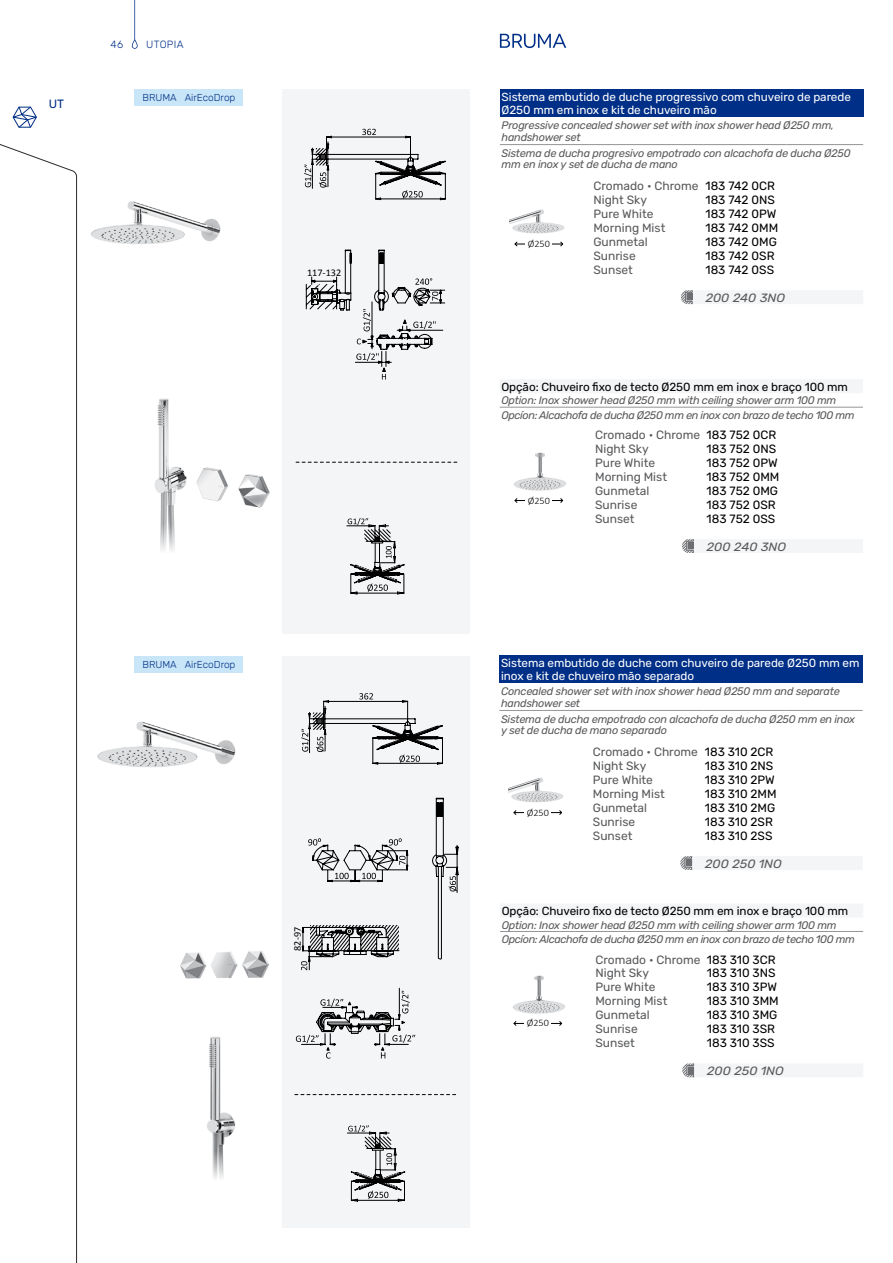
<style>
.page{position:relative;width:893px;height:1263px;background:#fff}
.page>*{position:absolute;margin:0;border:0;box-sizing:border-box;transform-origin:0 0}
.t1{font:12px/14px "Rubik";color:#58595b}
.t2{font:12px "Rubik";color:#000}
.t3{font:italic 12px "Rubik";color:#58595b;scale:1.08 1}
.t4{font:12px "Rubik";color:#002f87}
.t5{font:11.7px/13.2px "Rubik";letter-spacing:-.005em;color:#fff}
.t6{font:11.7px "Rubik";letter-spacing:-.005em;color:#000}
.t7{font:italic 10.95px/11.4px "Rubik";letter-spacing:-.02em;color:#58595b}
.t8{font:300 10.5px "Rubik";letter-spacing:.03em;color:#002f87}
.t9{font:10.2px "Calibri";color:#000}
.t10{font:300 10.05px "Rubik";color:#002f87}
.t11{font:300 9.9px "Calibri";color:#000}
.s1{color:#000}
</style>
<div class="page">
<svg style="left:132px;top:0;width:6px;height:49px"></svg>
<svg style="left:500px;top:34px;width:66px;height:14px"></svg>
<svg style="left:500px;top:380px;width:363px;height:173px"></svg>
<hr style="left:500px;top:407px;width:93px;height:1px;background:#939598">
<hr style="left:593px;top:407px;width:112px;height:1px;background:#939598">
<hr style="left:705px;top:407px;width:82px;height:1px;background:#939598">
<hr style="left:787px;top:407px;width:76px;height:1px;background:#939598">
<svg style="left:682px;top:539px;width:23px;height:14px"></svg>
<div style="left:500px;top:89px;width:363px;height:28px;background:#002f87"></div>
<hr style="left:500px;top:144px;width:204px;height:1px;background:#939598">
<hr style="left:704px;top:144px;width:82px;height:1px;background:#939598">
<hr style="left:786px;top:144px;width:77px;height:1px;background:#939598">
<div style="left:681px;top:290px;width:182px;height:14px;background:#f3f5f7"></div>
<div style="left:499px;top:655px;width:364px;height:28px;background:#002f87"></div>
<hr style="left:499px;top:710px;width:204px;height:1px;background:#939598">
<hr style="left:703px;top:710px;width:83px;height:1px;background:#939598">
<hr style="left:786px;top:710px;width:77px;height:1px;background:#939598">
<div style="left:680px;top:856px;width:182px;height:14px;background:#f3f5f7"></div>
<svg style="left:500px;top:904px;width:363px;height:173px"></svg>
<hr style="left:500px;top:931px;width:94px;height:1px;background:#939598">
<hr style="left:594px;top:931px;width:111px;height:1px;background:#939598">
<hr style="left:705px;top:931px;width:83px;height:1px;background:#939598">
<hr style="left:788px;top:931px;width:75px;height:1px;background:#939598">
<svg style="left:682px;top:1063px;width:23px;height:14px"></svg>
<hr style="left:514px;top:1023px;width:48px;height:1px;background:#000">
<div style="left:525px;top:1019px;width:26px;height:7px;background:#fff"></div>
<svg style="left:513px;top:1021px;width:3px;height:5px"></svg>
<svg style="left:559px;top:1021px;width:3px;height:5px"></svg>
<img style="left:511px;top:975px;width:55px;height:39px">
<hr style="left:515px;top:500px;width:48px;height:1px;background:#000">
<div style="left:526px;top:496px;width:26px;height:7px;background:#fff"></div>
<svg style="left:514px;top:498px;width:3px;height:5px"></svg>
<svg style="left:560px;top:498px;width:3px;height:5px"></svg>
<img style="left:512px;top:452px;width:55px;height:39px">
<hr style="left:514px;top:812px;width:48px;height:1px;background:#000">
<div style="left:525px;top:808px;width:26px;height:8px;background:#fff"></div>
<svg style="left:559px;top:810px;width:3px;height:5px"></svg>
<img style="left:508px;top:777px;width:55px;height:25px">
<hr style="left:515px;top:244px;width:48px;height:1px;background:#000">
<div style="left:526px;top:240px;width:26px;height:7px;background:#fff"></div>
<svg style="left:560px;top:242px;width:3px;height:4px"></svg>
<img style="left:509px;top:209px;width:56px;height:25px">
<img style="left:97px;top:721px;width:172px;height:429px">
<svg style="left:212px;top:1150px;width:12px;height:28px"></svg>
<img style="left:91px;top:201px;width:179px;height:322px">
<svg style="left:160px;top:523px;width:15px;height:28px"></svg>
<div style="left:135px;top:656px;width:108px;height:17px;background:#c9e6f8"></div>
<div style="left:135px;top:89px;width:108px;height:17px;background:#c9e6f8"></div>
<div style="left:283px;top:89px;width:187px;height:545px;background:#f3f5f7"></div>
<div style="left:282px;top:656px;width:187px;height:571px;background:#f3f5f7"></div>
<svg style="left:295px;top:1094px;width:161px;height:1px"></svg>
<svg style="left:347px;top:1125px;width:58px;height:76px"></svg>
<svg style="left:296px;top:462px;width:161px;height:1px"></svg>
<svg style="left:304px;top:129px;width:142px;height:71px"></svg>
<svg style="left:346px;top:518px;width:59px;height:76px"></svg>
<svg style="left:306px;top:250px;width:139px;height:130px"></svg>
<svg style="left:296px;top:693px;width:163px;height:365px"></svg>
<svg style="left:0;top:106px;width:77px;height:1157px"></svg>
<p class="t4" style="left:49px;top:97px;width:17px">UT</p>
<p class="t8" style="left:110px;top:39px;width:14px">46</p>
<p class="t8" style="left:146px;top:39px;width:39px">UTOPIA</p>
<p class="t10" style="left:142px;top:92px;width:95px">BRUMA AirEcoDrop</p>
<p class="t9" style="left:307px;top:267px;width:36px">117-132</p>
<p class="t10" style="left:142px;top:659px;width:95px">BRUMA AirEcoDrop</p>
<p class="t9" style="left:291px;top:951px;width:25px;rotate:-90deg">82-97</p>
<p class="t5" style="left:502px;top:91px;width:351px">Sistema embutido de duche progressivo com chuveiro de parede<br>Ø250 mm em inox e kit de chuveiro mão</p>
<p class="t7" style="left:502px;top:120px;width:334px">Progressive concealed shower set with inox shower head Ø250 mm, handshower set</p>
<p class="t7" style="left:502px;top:148px;width:351px">Sistema de ducha progresivo empotrado con alcachofa de ducha Ø250 mm en inox y set de ducha de mano</p>
<p class="t1" style="left:593px;top:179px;width:183px">Cromado • Chrome <span class="s1">183 742 0CR<br></span>Night Sky</p>
<p class="t2" style="left:705px;top:193px;width:71px">183 742 0NS</p>
<p class="t11" style="left:528px;top:238px;width:24px">Ø250</p>
<p class="t1" style="left:593px;top:207px;width:62px">Pure White</p>
<p class="t2" style="left:705px;top:207px;width:72px">183 742 0PW</p>
<p class="t1" style="left:593px;top:221px;width:73px">Morning Mist</p>
<p class="t2" style="left:705px;top:221px;width:74px">183 742 0MM</p>
<p class="t1" style="left:593px;top:235px;width:56px">Gunmetal</p>
<p class="t2" style="left:705px;top:235px;width:73px">183 742 0MG</p>
<p class="t1" style="left:593px;top:249px;width:44px">Sunrise</p>
<p class="t2" style="left:705px;top:249px;width:71px">183 742 0SR</p>
<p class="t1" style="left:593px;top:263px;width:41px">Sunset</p>
<p class="t2" style="left:705px;top:263px;width:70px">183 742 0SS</p>
<p class="t3" style="left:705px;top:291px;width:75px">200 240 3NO</p>
<p class="t6" style="left:501px;top:380px;width:348px">Opção: Chuveiro fixo de tecto Ø250 mm em inox e braço 100 mm</p>
<p class="t7" style="left:501px;top:394px;width:354px;line-height:14.1px">Option: Inox shower head Ø250 mm with ceiling shower arm 100 mm<br>Opcíon: Alcachofa de ducha Ø250 mm en inox con brazo de techo 100 mm</p>
<p class="t1" style="left:595px;top:428px;width:183px">Cromado • Chrome <span class="s1">183 752 0CR<br></span>Night Sky</p>
<p class="t2" style="left:707px;top:442px;width:71px">183 752 0NS</p>
<p class="t11" style="left:528px;top:494px;width:24px">Ø250</p>
<p class="t1" style="left:595px;top:456px;width:62px">Pure White</p>
<p class="t2" style="left:707px;top:456px;width:73px">183 752 0PW</p>
<p class="t1" style="left:595px;top:470px;width:73px">Morning Mist</p>
<p class="t2" style="left:707px;top:470px;width:74px">183 752 0MM</p>
<p class="t1" style="left:595px;top:484px;width:56px">Gunmetal</p>
<p class="t2" style="left:707px;top:484px;width:73px">183 752 0MG</p>
<p class="t1" style="left:595px;top:498px;width:44px">Sunrise</p>
<p class="t2" style="left:707px;top:498px;width:71px">183 752 0SR</p>
<p class="t1" style="left:595px;top:512px;width:41px">Sunset</p>
<p class="t2" style="left:707px;top:512px;width:70px">183 752 0SS</p>
<p class="t3" style="left:707px;top:540px;width:75px">200 240 3NO</p>
<p class="t5" style="left:501px;top:657px;width:360px">Sistema embutido de duche com chuveiro de parede Ø250 mm em inox e kit de chuveiro mão separado</p>
<p class="t7" style="left:501px;top:686px;width:340px">Concealed shower set with inox shower head Ø250 mm and separate handshower set</p>
<p class="t7" style="left:501px;top:714px;width:356px">Sistema de ducha empotrado con alcachofa de ducha Ø250 mm en inox y set de ducha de mano separado</p>
<p class="t1" style="left:593px;top:745px;width:182px">Cromado • Chrome <span class="s1">183 310 2CR<br></span>Night Sky</p>
<p class="t2" style="left:705px;top:759px;width:70px">183 310 2NS</p>
<p class="t1" style="left:593px;top:773px;width:62px">Pure White</p>
<p class="t2" style="left:705px;top:773px;width:71px">183 310 2PW</p>
<p class="t1" style="left:593px;top:787px;width:73px">Morning Mist</p>
<p class="t2" style="left:705px;top:787px;width:73px">183 310 2MM</p>
<p class="t1" style="left:593px;top:801px;width:56px">Gunmetal</p>
<p class="t2" style="left:705px;top:801px;width:72px">183 310 2MG</p>
<p class="t1" style="left:593px;top:815px;width:44px">Sunrise</p>
<p class="t2" style="left:705px;top:815px;width:69px">183 310 2SR</p>
<p class="t1" style="left:593px;top:829px;width:41px">Sunset</p>
<p class="t2" style="left:705px;top:829px;width:69px">183 310 2SS</p>
<p class="t3" style="left:705px;top:857px;width:73px">200 250 1NO</p>
<p class="t6" style="left:502px;top:904px;width:348px">Opção: Chuveiro fixo de tecto Ø250 mm em inox e braço 100 mm</p>
<p class="t7" style="left:502px;top:918px;width:354px;line-height:14.1px">Option: Inox shower head Ø250 mm with ceiling shower arm 100 mm<br>Opcíon: Alcachofa de ducha Ø250 mm en inox con brazo de techo 100 mm</p>
<p class="t1" style="left:595px;top:953px;width:182px">Cromado • Chrome <span class="s1">183 310 3CR<br></span>Night Sky</p>
<p class="t11" style="left:527px;top:806px;width:24px">Ø250</p>
<p class="t2" style="left:707px;top:966px;width:70px">183 310 3NS</p>
<p class="t11" style="left:527px;top:1017px;width:24px">Ø250</p>
<p class="t1" style="left:595px;top:980px;width:62px">Pure White</p>
<p class="t2" style="left:707px;top:980px;width:72px">183 310 3PW</p>
<p class="t1" style="left:595px;top:994px;width:73px">Morning Mist</p>
<p class="t2" style="left:707px;top:994px;width:73px">183 310 3MM</p>
<p class="t1" style="left:595px;top:1008px;width:56px">Gunmetal</p>
<p class="t2" style="left:707px;top:1008px;width:72px">183 310 3MG</p>
<p class="t1" style="left:595px;top:1022px;width:44px">Sunrise</p>
<p class="t2" style="left:707px;top:1022px;width:70px">183 310 3SR</p>
<p class="t1" style="left:595px;top:1036px;width:41px">Sunset</p>
<p class="t2" style="left:707px;top:1036px;width:69px">183 310 3SS</p>
<p class="t3" style="left:707px;top:1064px;width:73px">200 250 1NO</p>
</div>
